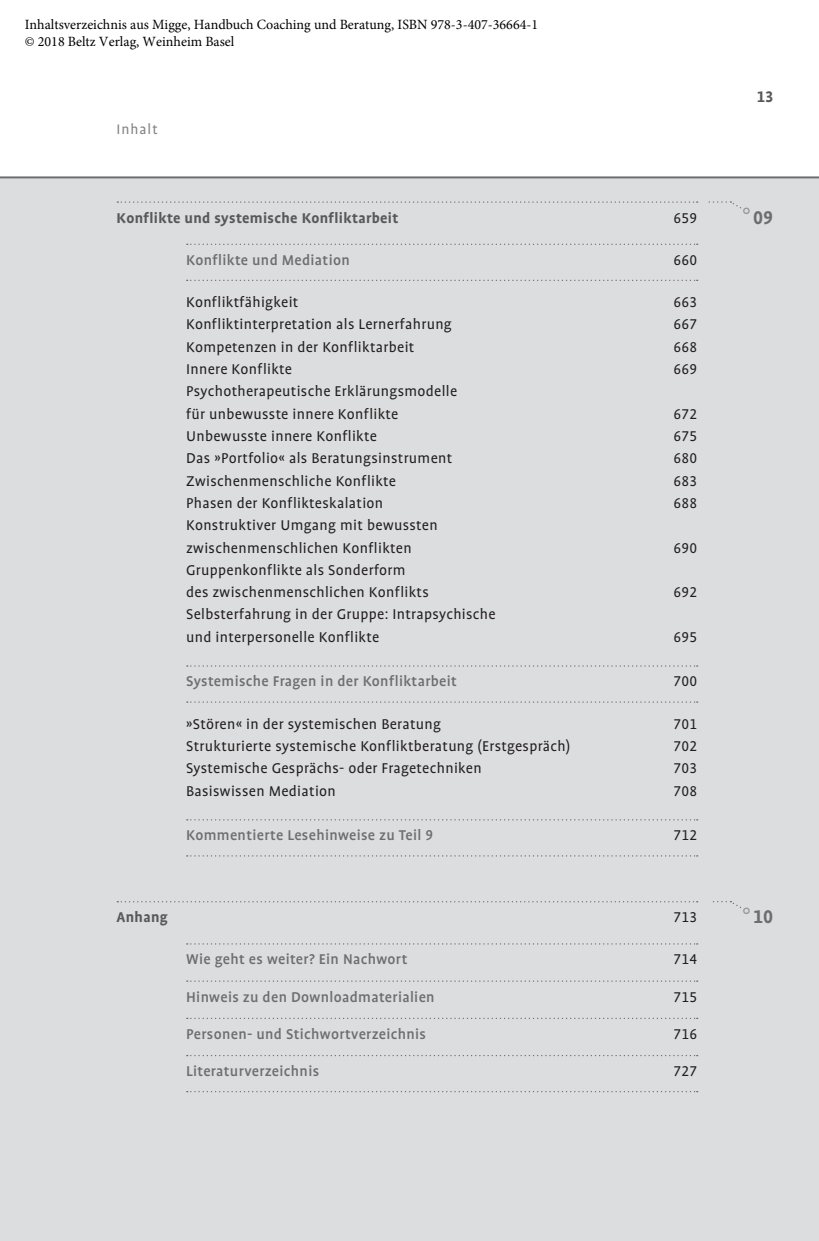
<style>
.page{position:relative;width:819px;height:1241px;background:#fff}
.page>*{position:absolute;margin:0;border:0;box-sizing:border-box;transform-origin:0 0}
.t1{font:700 21px "Profile OT";color:#6d6e71}
.t2{font:17.5px "Profile OT Bold Q angepasst";color:#58595b}
.t3{font:16.1px/22.2px "Profile OT Q angepasst";letter-spacing:.02em;color:#231f20}
.t4{font:500 16.1px "Profile OT";letter-spacing:.02em;color:#6d6e71}
.t5{font:16.1px "Profile OT Bold Q angepasst";letter-spacing:.02em;color:#58595b}
.t6{font:15.75px "Profile OT Q angepasst";letter-spacing:.06em;color:#808285}
.t7{font:14px/16.8px "Minion Pro";color:#000}
</style>
<div class="page">
<div style="left:7px;top:177px;width:812px;height:1063px;background:#dcddde"></div>
<div style="left:0;top:177px;width:7px;height:1063px;background:#dcddde"></div>
<hr style="left:0;top:177px;width:819px;height:1px;background:#6d6e71">
<svg style="left:117px;top:201px;width:580px;height:2px"></svg>
<svg style="left:187px;top:243px;width:510px;height:2px"></svg>
<svg style="left:187px;top:279px;width:510px;height:2px"></svg>
<svg style="left:187px;top:665px;width:510px;height:1px"></svg>
<svg style="left:187px;top:701px;width:510px;height:1px"></svg>
<svg style="left:187px;top:819px;width:510px;height:1px"></svg>
<svg style="left:187px;top:855px;width:510px;height:1px"></svg>
<svg style="left:117px;top:901px;width:580px;height:1px"></svg>
<svg style="left:187px;top:943px;width:510px;height:1px"></svg>
<svg style="left:187px;top:980px;width:510px;height:1px"></svg>
<svg style="left:187px;top:1017px;width:510px;height:1px"></svg>
<svg style="left:187px;top:1055px;width:510px;height:1px"></svg>
<svg style="left:187px;top:1091px;width:510px;height:1px"></svg>
<svg style="left:708px;top:201px;width:33px;height:8px"></svg>
<svg style="left:713px;top:901px;width:28px;height:7px"></svg>
<p class="t7" style="left:25px;top:16px;width:515px">Inhaltsverzeichnis aus Migge, Handbuch Coaching und Beratung, ISBN 978-3-407-36664-1 © 2018 Beltz Verlag, Weinheim Basel</p>
<p class="t6" style="left:117px;top:121px;width:43px">Inhalt</p>
<p class="t5" style="left:117px;top:209px;width:283px">Konflikte und systemische Konfliktarbeit</p>
<p class="t3" style="left:673px;top:207px;width:25px">659</p>
<p class="t4" style="left:186px;top:251px;width:165px">Konflikte und Mediation</p>
<p class="t3" style="left:673px;top:249px;width:25px">660</p>
<p class="t3" style="left:186px;top:292px;width:114px">Konfliktfähigkeit</p>
<p class="t3" style="left:673px;top:292px;width:25px">663</p>
<p class="t3" style="left:186px;top:314px;width:267px">Konfliktinterpretation als Lernerfahrung</p>
<p class="t3" style="left:673px;top:314px;width:25px">667</p>
<p class="t3" style="left:186px;top:336px;width:230px">Kompetenzen in der Konfliktarbeit</p>
<p class="t3" style="left:673px;top:336px;width:25px">668</p>
<p class="t3" style="left:186px;top:359px;width:107px">Innere Konflikte</p>
<p class="t3" style="left:673px;top:359px;width:25px">669</p>
<p class="t3" style="left:186px;top:381px;width:272px">Psychotherapeutische Erklärungsmodelle für unbewusste innere Konflikte</p>
<p class="t3" style="left:673px;top:403px;width:25px">672</p>
<p class="t3" style="left:186px;top:425px;width:192px">Unbewusste innere Konflikte</p>
<p class="t3" style="left:673px;top:425px;width:25px">675</p>
<p class="t3" style="left:186px;top:448px;width:268px">Das »Portfolio« als Beratungsinstrument</p>
<p class="t3" style="left:673px;top:448px;width:25px">680</p>
<p class="t3" style="left:186px;top:470px;width:211px">Zwischenmenschliche Konflikte</p>
<p class="t3" style="left:673px;top:470px;width:25px">683</p>
<p class="t3" style="left:186px;top:492px;width:199px">Phasen der Konflikteskalation</p>
<p class="t3" style="left:673px;top:492px;width:25px">688</p>
<p class="t3" style="left:186px;top:515px;width:253px">Konstruktiver Umgang mit bewussten zwischenmenschlichen Konflikten</p>
<p class="t3" style="left:673px;top:537px;width:25px">690</p>
<p class="t3" style="left:186px;top:559px;width:244px">Gruppenkonflikte als Sonderform des zwischenmenschlichen Konflikts</p>
<p class="t3" style="left:186px;top:604px;width:311px">Selbsterfahrung in der Gruppe: Intrapsychische und interpersonelle Konflikte</p>
<p class="t3" style="left:673px;top:582px;width:25px">692</p>
<p class="t3" style="left:673px;top:626px;width:25px">695</p>
<p class="t4" style="left:186px;top:673px;width:272px">Systemische Fragen in der Konfliktarbeit</p>
<p class="t3" style="left:673px;top:671px;width:25px">700</p>
<p class="t3" style="left:186px;top:713px;width:256px">»Stören« in der systemischen Beratung</p>
<p class="t3" style="left:673px;top:713px;width:25px">701</p>
<p class="t3" style="left:186px;top:735px;width:385px">Strukturierte systemische Konfliktberatung (Erstgespräch)</p>
<p class="t3" style="left:673px;top:735px;width:25px">702</p>
<p class="t3" style="left:186px;top:758px;width:297px">Systemische Gesprächs- oder Fragetechniken</p>
<p class="t3" style="left:673px;top:758px;width:25px">703</p>
<p class="t3" style="left:186px;top:780px;width:151px">Basiswissen Mediation</p>
<p class="t3" style="left:673px;top:780px;width:25px">708</p>
<p class="t4" style="left:186px;top:826px;width:248px">Kommentierte Lesehinweise zu Teil 9</p>
<p class="t3" style="left:673px;top:825px;width:25px">712</p>
<p class="t5" style="left:117px;top:908px;width:53px">Anhang</p>
<p class="t3" style="left:673px;top:906px;width:25px">713</p>
<p class="t4" style="left:186px;top:950px;width:223px">Wie geht es weiter? Ein Nachwort</p>
<p class="t3" style="left:673px;top:949px;width:25px">714</p>
<p class="t4" style="left:186px;top:988px;width:250px">Hinweis zu den Downloadmaterialien</p>
<p class="t3" style="left:673px;top:986px;width:25px">715</p>
<p class="t4" style="left:186px;top:1025px;width:241px">Personen- und Stichwortverzeichnis</p>
<p class="t3" style="left:673px;top:1023px;width:25px">716</p>
<p class="t4" style="left:186px;top:1062px;width:134px">Literaturverzeichnis</p>
<p class="t3" style="left:673px;top:1060px;width:25px">727</p>
<p class="t2" style="left:756px;top:87px;width:18px">13</p>
<h1 class="t1" style="left:753px;top:206px;width:21px">09</h1>
<h1 class="t1" style="left:753px;top:905px;width:22px">10</h1>
</div>
